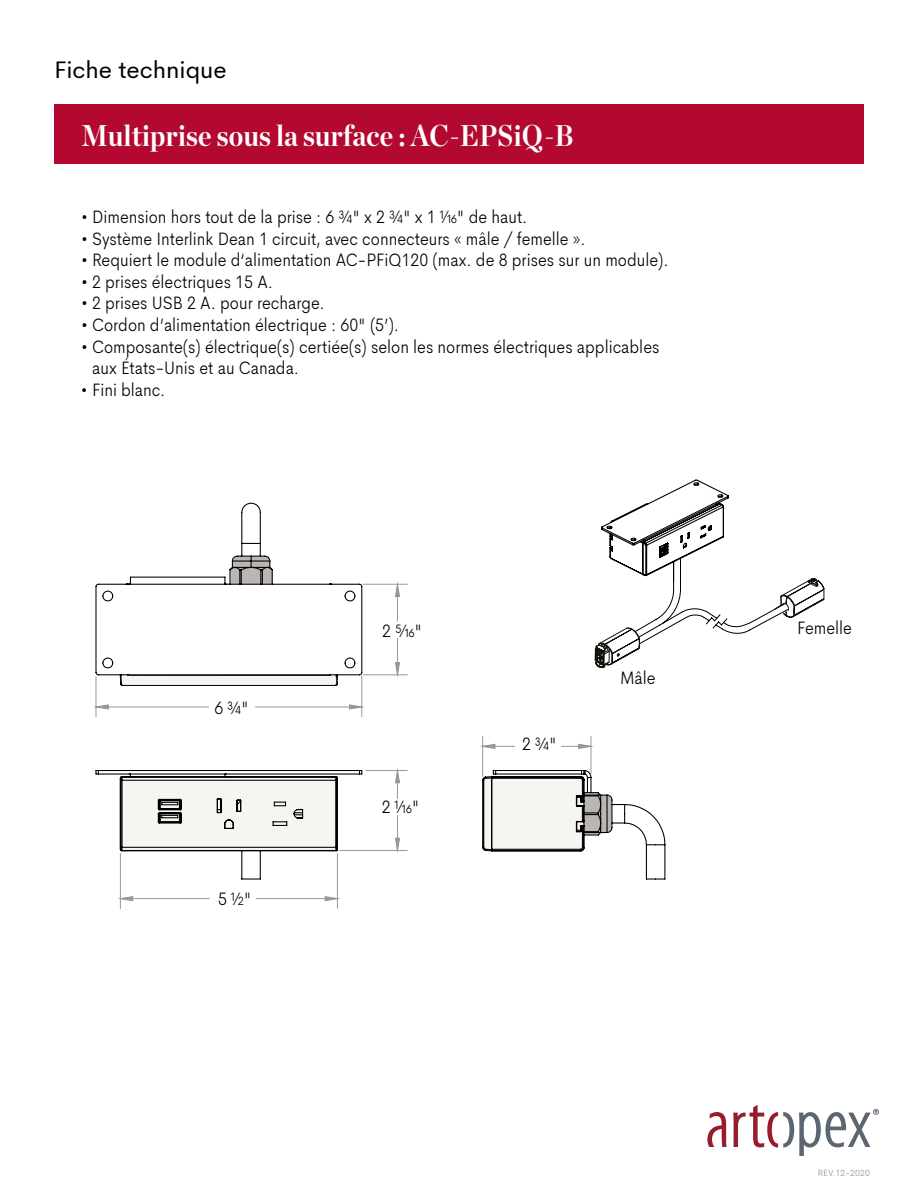
<style>
.page{position:relative;width:918px;height:1188px;background:#fff}
.page>*{position:absolute;margin:0;border:0;box-sizing:border-box;transform-origin:0 0}
.t1{font:700 30px "Chronicle Display";color:#fff;scale:.9 1}
.t2{font:24px "Cerebri Sans";color:#000}
.t3{font:300 18px/21.6px "Cerebri Sans";color:#000;scale:.9 1}
.t4{font:300 9px "Cerebri Sans";color:#929292}
</style>
<div class="page">
<svg style="left:707px;top:1112px;width:20px;height:35px"></svg>
<svg style="left:733px;top:1105px;width:146px;height:51px"></svg>
<svg style="left:651px;top:479px;width:174px;height:155px"></svg>
<hr style="left:120px;top:854px;width:1px;height:54px;background:#93979e">
<hr style="left:337px;top:854px;width:1px;height:54px;background:#93979e">
<svg style="left:95px;top:502px;width:571px;height:378px"></svg>
<div style="left:121px;top:676px;width:215px;height:8px;background:#f5f5f2"></div>
<div style="left:54px;top:105px;width:810px;height:59px;background:#b30931"></div>
<h2 class="t2" style="left:54px;top:51px;width:174px">Fiche technique</h2>
<h1 class="t1" style="left:81px;top:112px;width:549px">Multiprise sous la surface : AC-EPSiQ-B</h1>
<p class="t3" style="left:81px;top:204px;width:498px">• Dimension hors tout de la prise : 6 3/4" x 2 3/4" x 1 1/16" de haut.</p>
<p class="t3" style="left:81px;top:226px;width:562px">• Système Interlink Dean 1 circuit, avec connecteurs « mâle / femelle ».</p>
<p class="t3" style="left:81px;top:248px;width:654px">• Requiert le module d‘alimentation AC-PFiQ120 (max. de 8 prises sur un module).</p>
<p class="t3" style="left:81px;top:269px;width:215px">• 2 prises électriques 15 A.</p>
<p class="t3" style="left:81px;top:291px;width:272px">• 2 prises USB 2 A. pour recharge.</p>
<p class="t3" style="left:81px;top:312px;width:355px">• Cordon d’alimentation électrique : 60" (5’).</p>
<p class="t3" style="left:92px;top:334px;width:632px;text-indent:-11px">• Composante(s) électrique(s) certiée(s) selon les normes électriques applicables aux États-Unis et au Canada.</p>
<p class="t3" style="left:81px;top:377px;width:95px">• Fini blanc.</p>
<p class="t3" style="left:382px;top:618px;width:46px">2 5/16"</p>
<p class="t3" style="left:797px;top:615px;width:63px">Femelle</p>
<p class="t3" style="left:214px;top:695px;width:40px">6 3/4"</p>
<p class="t3" style="left:218px;top:886px;width:38px">5 1/2"</p>
<p class="t3" style="left:382px;top:795px;width:43px">2 1/16"</p>
<p class="t3" style="left:522px;top:732px;width:40px">2 3/4"</p>
<p class="t3" style="left:620px;top:665px;width:41px">Mâle</p>
<p class="t4" style="left:818px;top:1165px;width:54px">REV.12-2020</p>
</div>
